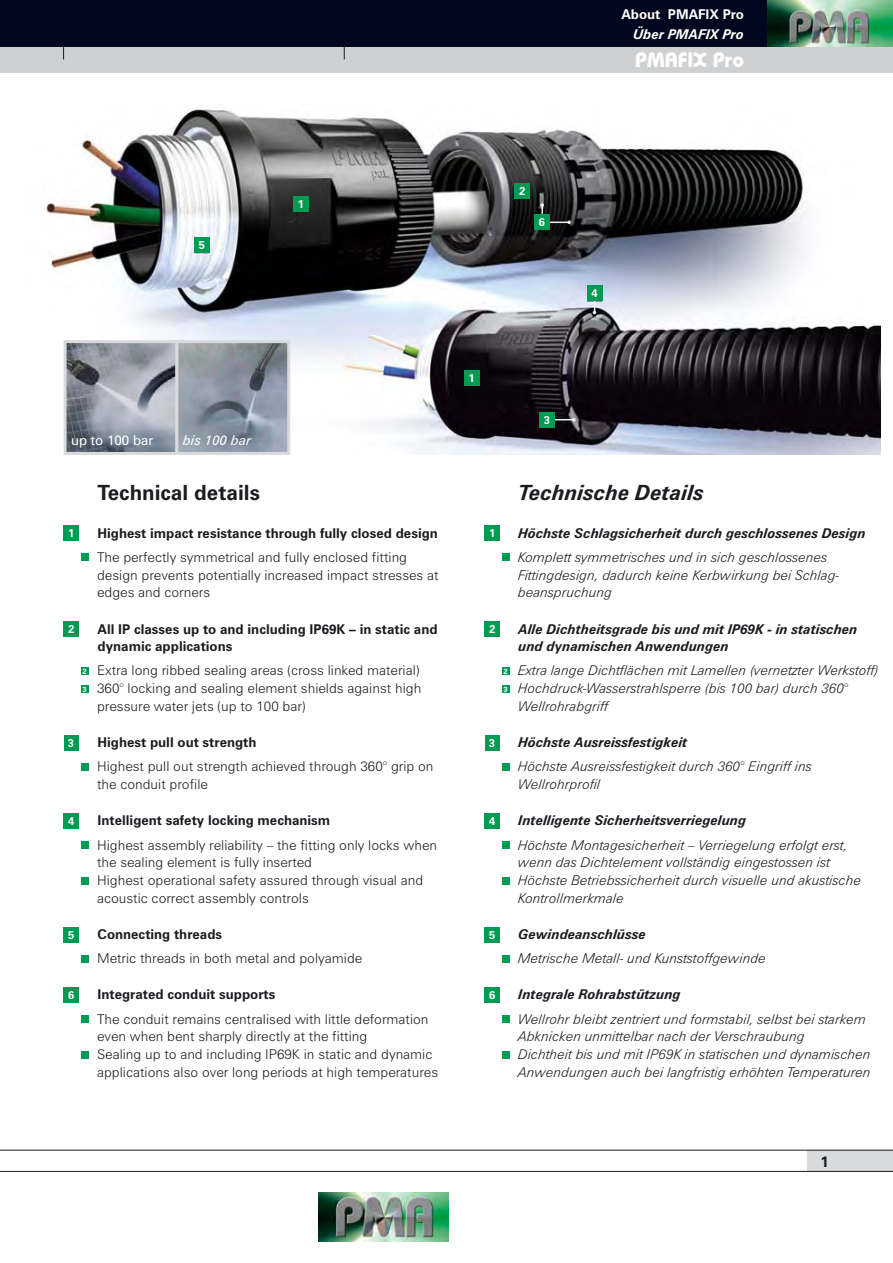
<style>
.page{position:relative;width:893px;height:1263px;background:#fff}
.page>*{position:absolute;margin:0;border:0;box-sizing:border-box;transform-origin:0 0}
.t1{font:italic 700 21px "Zurich BT";color:#1b1c20}
.t2{font:700 21px "Zurich BT";color:#1b1c20}
.t3{font:700 21px "Bauhaus IT Cby BT";color:#fff}
.t4{font:700 15px "Zurich BT";color:#1b1c20}
.t5{font:300 13.5px/18px "Zurich BT";color:#1b1c20}
.t6{font:italic 300 13.5px/18px "Zurich BT";color:#1b1c20}
.t7{font:italic 700 13.5px/18px "Zurich BT";color:#1b1c20}
.t8{font:700 13.5px/18px "Zurich BT";color:#1b1c20}
.t9{font:700 13.5px "Zurich BT";color:#fff}
.t10{font:italic 700 13.5px "Zurich BT";color:#fff}
.t11{font:13.5px "Zurich BT";color:#fff}
.t12{font:italic 13.5px "Zurich BT";color:#fff}
.t13{font:700 11.25px "Zurich BT";color:#fff}
.t14{font:700 7.5px "Zurich BT";color:#fff}
</style>
<div class="page">
<img style="left:319px;top:1193px;width:129px;height:49px">
<div style="left:808px;top:1150px;width:85px;height:21px;background:#d8dadc"></div>
<hr style="left:0;top:1150px;width:893px;height:1px;background:#1b1c20">
<hr style="left:0;top:1171px;width:893px;height:1px;background:#1b1c20">
<div style="left:0;top:47px;width:893px;height:25px;background:#ced0d2"></div>
<hr style="left:63px;top:0;width:1px;height:60px;background:#1b1c20">
<hr style="left:344px;top:0;width:1px;height:60px;background:#1b1c20">
<div style="left:0;top:0;width:893px;height:47px;background:#00071e"></div>
<img style="left:46px;top:109px;width:834px;height:346px">
<svg style="left:554px;top:418px;width:22px;height:4px"></svg>
<svg style="left:593px;top:301px;width:3px;height:13px"></svg>
<svg style="left:540px;top:203px;width:31px;height:21px"></svg>
<div style="left:502px;top:1052px;width:7px;height:7px;background:#009b52"></div>
<div style="left:502px;top:1016px;width:7px;height:7px;background:#009b52"></div>
<div style="left:485px;top:987px;width:15px;height:15px;background:#009b52"></div>
<div style="left:502px;top:956px;width:7px;height:7px;background:#009b52"></div>
<div style="left:485px;top:927px;width:15px;height:15px;background:#009b52"></div>
<div style="left:502px;top:878px;width:7px;height:7px;background:#009b52"></div>
<div style="left:502px;top:842px;width:7px;height:7px;background:#009b52"></div>
<div style="left:485px;top:813px;width:15px;height:15px;background:#009b52"></div>
<div style="left:502px;top:764px;width:7px;height:7px;background:#009b52"></div>
<div style="left:485px;top:735px;width:14px;height:15px;background:#009b52"></div>
<div style="left:502px;top:686px;width:7px;height:7px;background:#009b52"></div>
<div style="left:502px;top:668px;width:7px;height:7px;background:#009b52"></div>
<div style="left:485px;top:621px;width:15px;height:15px;background:#009b52"></div>
<div style="left:502px;top:554px;width:7px;height:7px;background:#009b52"></div>
<div style="left:485px;top:525px;width:15px;height:15px;background:#009b52"></div>
<div style="left:81px;top:1052px;width:7px;height:7px;background:#009b52"></div>
<div style="left:81px;top:1016px;width:7px;height:7px;background:#009b52"></div>
<div style="left:64px;top:987px;width:15px;height:15px;background:#009b52"></div>
<div style="left:81px;top:956px;width:7px;height:7px;background:#009b52"></div>
<div style="left:64px;top:927px;width:15px;height:15px;background:#009b52"></div>
<div style="left:81px;top:878px;width:7px;height:7px;background:#009b52"></div>
<div style="left:81px;top:842px;width:7px;height:7px;background:#009b52"></div>
<div style="left:64px;top:813px;width:15px;height:15px;background:#009b52"></div>
<div style="left:81px;top:764px;width:7px;height:7px;background:#009b52"></div>
<div style="left:64px;top:735px;width:14px;height:15px;background:#009b52"></div>
<div style="left:81px;top:686px;width:7px;height:7px;background:#009b52"></div>
<div style="left:81px;top:668px;width:7px;height:7px;background:#009b52"></div>
<div style="left:64px;top:621px;width:15px;height:15px;background:#009b52"></div>
<div style="left:81px;top:554px;width:7px;height:7px;background:#009b52"></div>
<div style="left:64px;top:525px;width:15px;height:15px;background:#009b52"></div>
<img style="left:68px;top:344px;width:106px;height:107px">
<div style="left:64px;top:340px;width:114px;height:115px;border:3px solid #d8dadc"></div>
<svg style="left:179px;top:344px;width:107px;height:107px"></svg>
<div style="left:175px;top:340px;width:115px;height:115px;border:3px solid #d8dadc"></div>
<div style="left:293px;top:197px;width:15px;height:15px;background:#009b52"></div>
<div style="left:464px;top:370px;width:15px;height:16px;background:#009b52"></div>
<div style="left:515px;top:184px;width:15px;height:15px;background:#009b52"></div>
<div style="left:539px;top:412px;width:15px;height:15px;background:#009b52"></div>
<div style="left:587px;top:286px;width:15px;height:15px;background:#009b52"></div>
<div style="left:194px;top:237px;width:16px;height:16px;background:#009b52"></div>
<div style="left:534px;top:215px;width:16px;height:15px;background:#009b52"></div>
<img style="left:767px;top:0;width:126px;height:47px">
<p class="t9" style="left:621px;top:9px;width:124px">About PMAFIX Pro</p>
<p class="t10" style="left:633px;top:29px;width:112px">Über PMAFIX Pro</p>
<p class="t13" style="left:199px;top:241px;width:8px">5</p>
<p class="t13" style="left:298px;top:200px;width:8px">1</p>
<p class="t11" style="left:71px;top:435px;width:84px">up to 100 bar</p>
<p class="t12" style="left:183px;top:435px;width:70px">bis 100 bar</p>
<h1 class="t3" style="left:635px;top:52px;width:110px">PMAFIX Pro</h1>
<p class="t13" style="left:469px;top:374px;width:8px">1</p>
<p class="t13" style="left:519px;top:187px;width:8px">2</p>
<p class="t13" style="left:539px;top:218px;width:8px">6</p>
<p class="t13" style="left:591px;top:289px;width:8px">4</p>
<p class="t13" style="left:544px;top:416px;width:8px">3</p>
<p class="t13" style="left:68px;top:528px;width:8px">1</p>
<p class="t13" style="left:68px;top:624px;width:8px">2</p>
<p class="t14" style="left:83px;top:668px;width:6px">2</p>
<p class="t14" style="left:83px;top:686px;width:6px">3</p>
<p class="t13" style="left:68px;top:738px;width:8px">3</p>
<p class="t13" style="left:68px;top:816px;width:8px">4</p>
<p class="t13" style="left:68px;top:930px;width:8px">5</p>
<p class="t13" style="left:68px;top:990px;width:8px">6</p>
<h1 class="t2" style="left:98px;top:485px;width:164px">Technical details</h1>
<h1 class="t1" style="left:519px;top:485px;width:187px">Technische Details</h1>
<p class="t7" style="left:519px;top:525px;width:349px">Höchste Schlagsicherheit durch geschlossenes Design</p>
<p class="t6" style="left:518px;top:549px;width:323px">Komplett symmetrisches und in sich geschlossenes<br>Fittingdesign, dadurch keine Kerbwirkung bei Schlag&shy;beanspruchung</p>
<p class="t7" style="left:519px;top:621px;width:341px">Alle Dichtheitsgrade bis und mit IP69K - in statischen und dynamischen Anwendungen</p>
<p class="t6" style="left:518px;top:663px;width:362px">Extra lange Dichtflächen mit Lamellen (vernetzter Werkstoff)<br>Hochdruck-Wasserstrahlsperre (bis 100 bar) durch 360°<br>Wellrohrabgriff</p>
<p class="t7" style="left:519px;top:735px;width:171px">Höchste Ausreissfestigkeit</p>
<p class="t6" style="left:518px;top:759px;width:295px">Höchste Ausreissfestigkeit durch 360° Eingriff ins<br>Wellrohrprofil</p>
<p class="t7" style="left:519px;top:813px;width:229px">Intelligente Sicherheitsverriegelung</p>
<p class="t6" style="left:518px;top:837px;width:345px">Höchste Montagesicherheit – Verriegelung erfolgt erst, wenn das Dichtelement vollständig eingestossen ist Höchste Betriebssicherheit durch visuelle und akustische Kontrollmerkmale</p>
<p class="t7" style="left:519px;top:927px;width:129px">Gewindeanschlüsse</p>
<p class="t6" style="left:518px;top:951px;width:250px">Metrische Metall- und Kunststoffgewinde</p>
<p class="t7" style="left:519px;top:987px;width:164px">Integrale Rohrabstützung</p>
<p class="t6" style="left:518px;top:1011px;width:354px">Wellrohr bleibt zentriert und formstabil, selbst bei starkem Abknicken unmittelbar nach der Verschraubung<br>Dichtheit bis und mit IP69K in statischen und dynamischen Anwendungen auch bei langfristig erhöhten Temperaturen</p>
<p class="t8" style="left:98px;top:525px;width:342px">Highest impact resistance through fully closed design</p>
<p class="t13" style="left:489px;top:528px;width:8px">1</p>
<p class="t5" style="left:97px;top:549px;width:343px">The perfectly symmetrical and fully enclosed fitting design prevents potentially increased impact stresses at edges and corners</p>
<p class="t8" style="left:98px;top:621px;width:341px">All IP classes up to and including IP69K – in static and dynamic applications</p>
<p class="t5" style="left:97px;top:663px;width:326px">Extra long ribbed sealing areas (cross linked material)<br>360° locking and sealing element shields against high pressure water jets (up to 100 bar)</p>
<p class="t8" style="left:98px;top:735px;width:160px">Highest pull out strength</p>
<p class="t5" style="left:97px;top:759px;width:338px">Highest pull out strength achieved through 360° grip on the conduit profile</p>
<p class="t8" style="left:98px;top:813px;width:234px">Intelligent safety locking mechanism</p>
<p class="t5" style="left:97px;top:837px;width:341px">Highest assembly reliability – the fitting only locks when the sealing element is fully inserted<br>Highest operational safety assured through visual and acoustic correct assembly controls</p>
<p class="t8" style="left:98px;top:927px;width:126px">Connecting threads</p>
<p class="t5" style="left:97px;top:951px;width:267px">Metric threads in both metal and polyamide</p>
<p class="t8" style="left:98px;top:987px;width:179px">Integrated conduit supports</p>
<p class="t5" style="left:97px;top:1011px;width:343px">The conduit remains centralised with little deformation even when bent sharply directly at the fitting<br>Sealing up to and including IP69K in static and dynamic applications also over long periods at high temperatures</p>
<p class="t13" style="left:489px;top:624px;width:8px">2</p>
<p class="t14" style="left:503px;top:668px;width:6px">2</p>
<p class="t14" style="left:503px;top:686px;width:6px">3</p>
<p class="t13" style="left:489px;top:738px;width:8px">3</p>
<p class="t13" style="left:489px;top:816px;width:8px">4</p>
<p class="t13" style="left:489px;top:930px;width:8px">5</p>
<p class="t13" style="left:489px;top:990px;width:8px">6</p>
<p class="t4" style="left:820px;top:1156px;width:10px">1</p>
</div>
